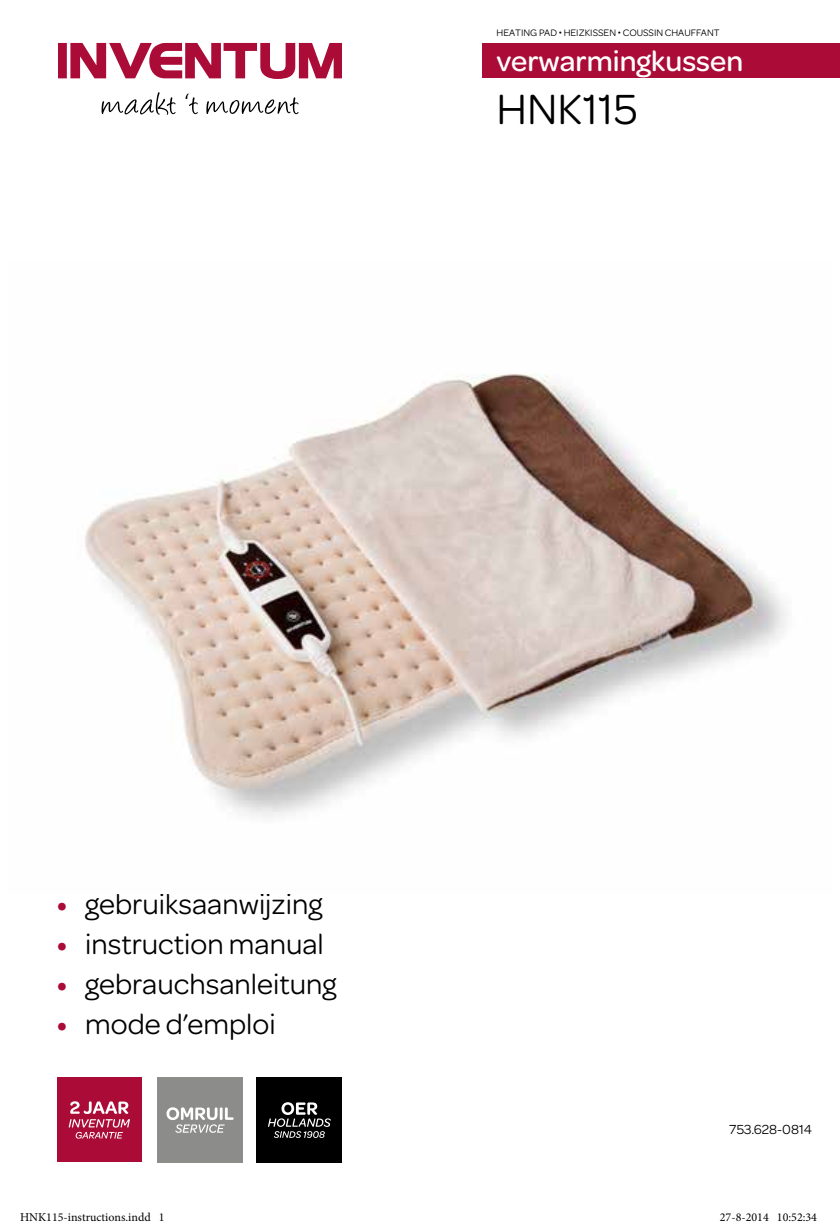
<style>
.page{position:relative;width:840px;height:1227px;background:#fff}
.page>*{position:absolute;margin:0;border:0;box-sizing:border-box;transform-origin:0 0}
.t1{font:45px "Omnes";color:#000}
.t2{font:30px "Omnes";color:#000}
.t3{font:500 30px "Omnes";color:#fff}
.t4{font:14px "Omnes";color:#000}
.t5{font:12px "Minion Pro";color:#000}
.t6{font:10px "Omnes";color:#000}
.s1{font-weight:600;color:#ab0c37}
</style>
<div class="page">
<div style="left:482px;top:44px;width:357px;height:34px;background:#ab0c37"></div>
<div style="left:157px;top:1077px;width:85px;height:85px;background:#8c8d8a"></div>
<svg style="left:166px;top:1107px;width:67px;height:25px"></svg>
<div style="left:257px;top:1077px;width:85px;height:85px;background:#000"></div>
<svg style="left:268px;top:1102px;width:62px;height:36px"></svg>
<svg style="left:101px;top:92px;width:74px;height:23px"></svg>
<svg style="left:185px;top:93px;width:13px;height:21px"></svg>
<svg style="left:206px;top:97px;width:92px;height:17px"></svg>
<div style="left:58px;top:44px;width:8px;height:33px;background:#ab0c37"></div>
<div style="left:58px;top:43px;width:9px;height:35px;border:2px solid #ab0c37"></div>
<svg style="left:70px;top:43px;width:272px;height:36px"></svg>
<div style="left:57px;top:1077px;width:85px;height:85px;background:#ab0c37"></div>
<svg style="left:69px;top:1101px;width:61px;height:37px"></svg>
<img style="left:85px;top:374px;width:703px;height:444px">
<p class="t6" style="left:496px;top:26px;width:224px">HEATING PAD • HEIZKISSEN • COUSSIN CHAUFFANT</p>
<p class="t3" style="left:496px;top:40px;width:248px">verwarmingkussen</p>
<h1 class="t1" style="left:496px;top:78px;width:142px">HNK115</h1>
<p class="t2" style="left:57px;top:884px;width:267px"><span class="s1">•</span> gebruiksaanwijzing</p>
<p class="t2" style="left:57px;top:924px;width:268px"><span class="s1">•</span> instruction manual</p>
<p class="t2" style="left:57px;top:964px;width:281px"><span class="s1">•</span> gebrauchsanleitung</p>
<p class="t2" style="left:57px;top:1004px;width:220px"><span class="s1">•</span> mode d’emploi</p>
<p class="t4" style="left:729px;top:1120px;width:84px">753.628-0814</p>
<p class="t5" style="left:20px;top:1209px;width:146px">HNK115-instructions.indd 1</p>
<p class="t5" style="left:719px;top:1209px;width:99px">27-8-2014 10:52:34</p>
</div>
